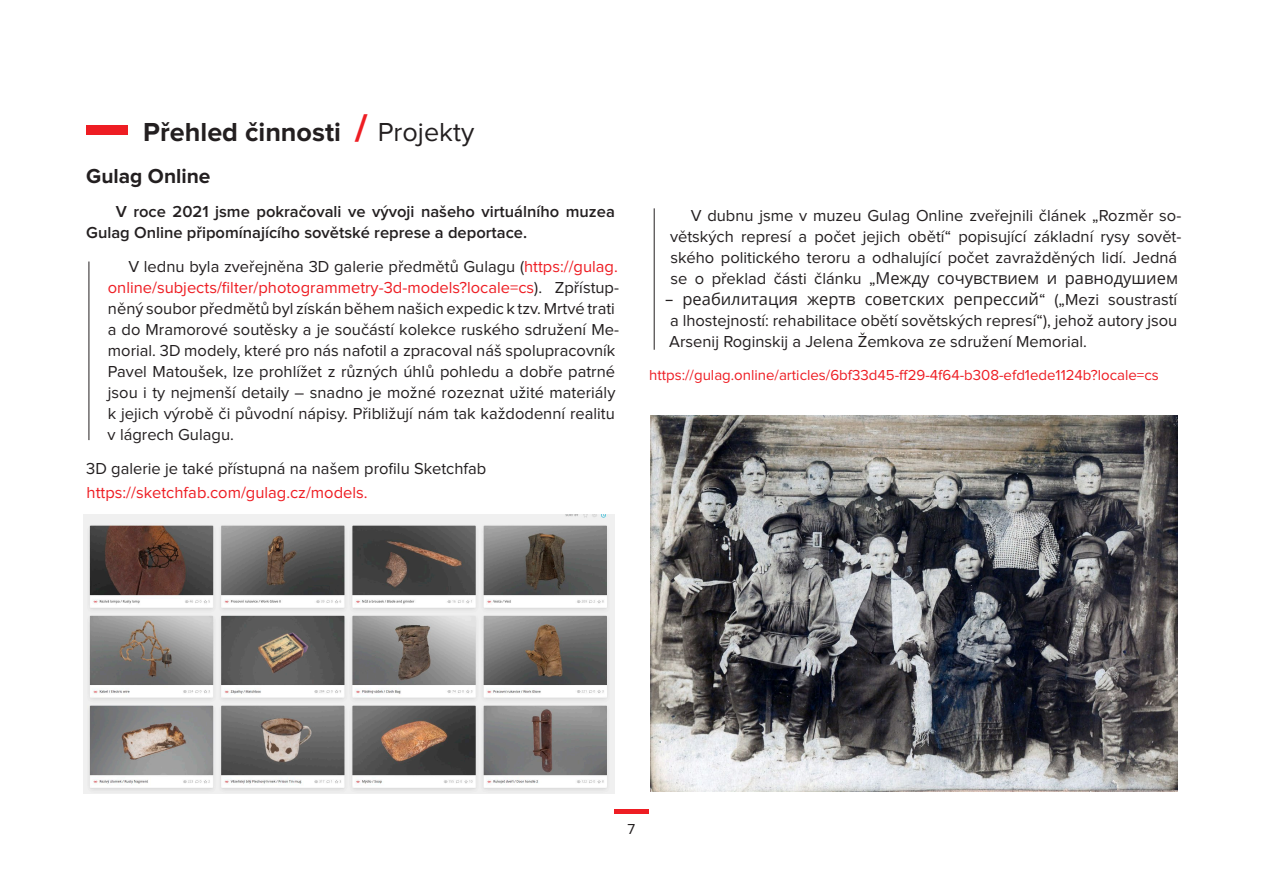
<style>
.page{position:relative;width:1263px;height:893px;background:#fff}
.page>*{position:absolute;margin:0;border:0;box-sizing:border-box;transform-origin:0 0}
.t1{font:700 27px "Proxima Nova";color:#231f20}
.text{font:700 21px "Proxima Nova";color:#231f20}
.text-2{font:16.5px/21px "Proxima Nova";color:#231f20}
.text-3{font:600 16.5px/21px "Proxima Nova";color:#231f20}
.text-4{font:16.5px "Proxima Nova";color:#ee1d23}
.text-5{font:15px "Proxima Nova";color:#ee1d23}
.t2{font:15px "Proxima Nova";color:#231f20}
.s1{font-size:39px;color:#ee1d23}
.s2{font-weight:400}
.s3{color:#ee1d23}
.s4{font-family:"Open Sans"}
</style>
<div class="page">
<hr style="left:614px;top:810px;width:34px;height:4px;background:#ee1d23">
<hr style="left:654px;top:208px;width:1px;height:142px;background:#231f20">
<div style="left:86px;top:125px;width:41px;height:9px;background:#ee1d23"></div>
<hr style="left:89px;top:261px;width:1px;height:179px;background:#231f20">
<img style="left:84px;top:514px;width:530px;height:280px">
<img style="left:650px;top:416px;width:528px;height:375px">
<p class="t1" style="left:143px;top:120px;width:332px">Přehled činnosti <span class="s1">/</span> <span class="s2">Projekty</span></p>
<p class="text" style="left:86px;top:167px;width:126px">Gulag Online</p>
<p class="text-3" style="left:86px;top:202px;width:530px;text-indent:30px">V roce 2021 jsme pokračovali ve vývoji našeho virtuálního muzea<br>Gulag Online připomínajícího sovětské represe a deportace.</p>
<p class="text-2" style="left:108px;top:257px;width:513px;text-indent:21px">V lednu byla zveřejněna 3D galerie předmětů Gulagu (<span class="s3">https://gulag. online/subjects/filter/photogrammetry-3d-models?locale=cs</span>). Zpřístup&shy;něný soubor předmětů byl získán během našich expedic k tzv. Mrtvé trati a do Mramorové soutěsky a je součástí kolekce ruského sdružení Me&shy;morial. 3D modely, které pro nás nafotil a zpracoval náš spolupracovník Pavel Matoušek, lze prohlížet z různých úhlů pohledu a dobře patrné jsou i ty nejmenší detaily – snadno je možné rozeznat užité materiály k jejich výrobě či původní nápisy. Přibližují nám tak každodenní realitu v lágrech Gulagu.</p>
<p class="text-2" style="left:86px;top:458px;width:402px">3D galerie je také přístupná na našem profilu Sketchfab</p>
<p class="text-4" style="left:87px;top:485px;width:283px">https://sketchfab.com/gulag.cz/models.</p>
<p class="text-2" style="left:670px;top:206px;width:513px;text-indent:21px">V dubnu jsme v muzeu Gulag Online zveřejnili článek „Rozměr so&shy;větských represí a počet jejich obětí“ popisující základní rysy sovět&shy;ského politického teroru a odhalující počet zavražděných lidí. Jedná se o překlad části článku „<span class="s4">Между сочувствием и равнодушием</span></p>
<p class="text-2" style="left:665px;top:290px;width:514px;text-align:justify"><span class="s4">– реабилитация жертв советских репрессий</span>“ („Mezi soustrastí a lhostejností: rehabilitace obětí sovětských represí“), jehož autory jsou Arsenij Roginskij a Jelena Žemkova ze sdružení Memorial.</p>
<p class="text-5" style="left:649px;top:368px;width:511px">https://gulag.online/articles/6bf33d45-ff29-4f64-b308-efd1ede1124b?locale=cs</p>
<p class="t2" style="left:628px;top:822px;width:9px">7</p>
</div>
